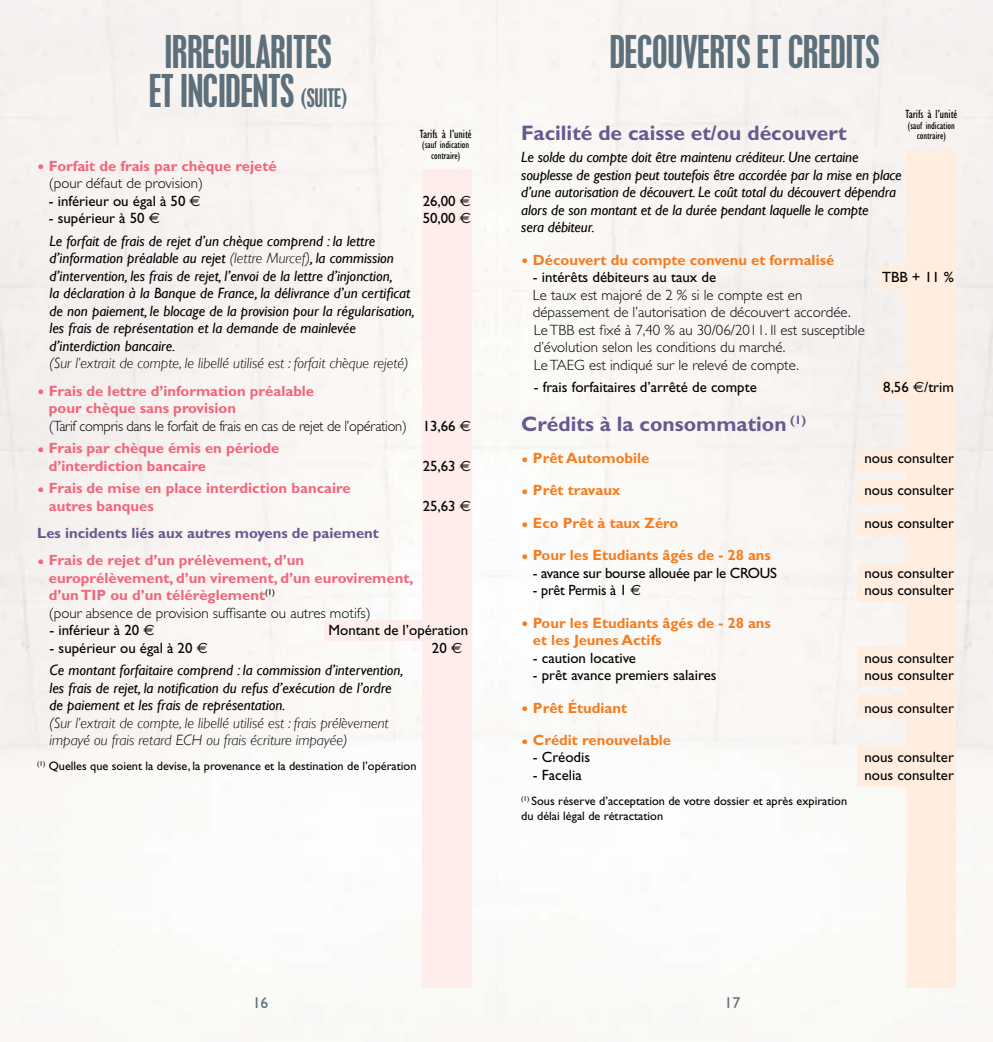
<style>
.page{position:relative;width:993px;height:1042px;background:#fff}
.page>*{position:absolute;margin:0;border:0;box-sizing:border-box;transform-origin:0 0}
.t1{font:condensed 40.25px/38.5px "Placard MT Std";letter-spacing:-.01em;color:#5d6f7a;text-align:center}
.t2{font:700 21px "Gill Sans";color:#6a588f}
.t3{font:15.75px "Gill Sans";color:#5d6f7a}
.t4{font:italic 14.88px/17.5px "Gill Sans";color:#000}
.t5{font:14.88px "Gill Sans";color:#000}
.t6{font:700 14.88px/17.5px "Gill Sans";color:#f1677c}
.t7{font:300 14.88px/17.5px "Gill Sans";color:#000}
.t8{font:700 14.88px/17.5px "Gill Sans";color:#f57d20}
.t9{font:italic 300 14.88px/17.5px "Gill Sans";color:#000}
.t10{font:300 14.88px/17.5px "Gill Sans";letter-spacing:-.02em;color:#000}
.t11{font:700 14.88px "Gill Sans";color:#6a588f}
.t12{font:14.88px "Gill Sans";letter-spacing:-.02em;color:#000}
.t13{font:14.88px "Gill Sans";color:#000;scale:.95 1}
.t14{font:12.25px/14.9px "Gill Sans";color:#000}
.t15{font:condensed 12.25px "Gill Sans";color:#000}
.t16{font:condensed 10.5px/10.5px "Gill Sans";color:#000;text-align:center}
.s1{font-size:22.75px}
.s2{font-weight:800}
.s3{font-family:"Euro Sans"}
.s4{font-weight:300;color:#000}
.s5{font-weight:300}
.s6{font-weight:800;color:#f1677c}
.s7{font-weight:700;color:#f1677c}
.s8{font-weight:400}
.s9{font-family:"Euro Sans";font-weight:400}
</style>
<div class="page">
<div style="left:422px;top:169px;width:49px;height:818px;background:#feedeb"></div>
<div style="left:324px;top:620px;width:115px;height:21px;background:#feedeb"></div>
<div style="left:857px;top:449px;width:65px;height:22px;background:#ffeee0"></div>
<div style="left:857px;top:480px;width:65px;height:22px;background:#ffeee0"></div>
<div style="left:857px;top:513px;width:65px;height:23px;background:#ffeee0"></div>
<div style="left:857px;top:646px;width:65px;height:40px;background:#ffeee0"></div>
<div style="left:857px;top:695px;width:65px;height:22px;background:#ffeee0"></div>
<div style="left:857px;top:746px;width:65px;height:41px;background:#ffeee0"></div>
<div style="left:857px;top:564px;width:65px;height:38px;background:#ffeee0"></div>
<div style="left:877px;top:266px;width:45px;height:23px;background:#ffeee0"></div>
<div style="left:877px;top:376px;width:45px;height:23px;background:#ffeee0"></div>
<div style="left:905px;top:149px;width:50px;height:838px;background:#ffeee0"></div>
<h1 class="t1" style="left:149px;top:33px;width:200px">IRREGULARITES<br>ET INCIDENTS <span class="s1">(SUITE)</span></h1>
<h1 class="t1" style="left:609px;top:33px;width:271px">DECOUVERTS ET CREDITS</h1>
<p class="t15" style="left:905px;top:107px;width:53px">Tarifs à l’unité</p>
<p class="t16" style="left:907px;top:120px;width:48px">(sauf indication</p>
<h2 class="t2" style="left:521px;top:120px;width:327px">Facilité de caisse et/ou découvert</h2>
<p class="t16" style="left:916px;top:131px;width:30px">contraire)</p>
<p class="t4" style="left:521px;top:148px;width:382px">Le solde du compte doit être maintenu créditeur. Une certaine souplesse de gestion peut toutefois être accordée par la mise en place d’une autorisation de découvert. Le coût total du découvert dépendra alors de son montant et de la durée pendant laquelle le compte<br>sera débiteur.</p>
<p class="t8" style="left:521px;top:251px;width:314px"><span class="s2">•</span> Découvert du compte convenu et formalisé</p>
<p class="t5" style="left:532px;top:269px;width:185px">- intérêts débiteurs au taux de</p>
<p class="t5" style="left:881px;top:269px;width:73px">TBB + 11 %</p>
<p class="t7" style="left:532px;top:286px;width:333px">Le taux est majoré de 2 % si le compte est en dépassement de l’autorisation de découvert accordée.<br>Le TBB est fixé à 7,40 % au 30/06/2011. Il est susceptible d’évolution selon les conditions du marché.<br>Le TAEG est indiqué sur le relevé de compte.</p>
<p class="t5" style="left:533px;top:378px;width:224px">- frais forfaitaires d’arrêté de compte</p>
<p class="t5" style="left:883px;top:378px;width:72px">8,56 <span class="s3">E</span>/trim</p>
<h2 class="t2" style="left:521px;top:411px;width:286px">Crédits à la consommation <sup>(1)</sup></h2>
<p class="t8" style="left:521px;top:449px;width:130px"><span class="s2">•</span> Prêt Automobile</p>
<p class="t5" style="left:864px;top:449px;width:91px">nous consulter</p>
<p class="t8" style="left:521px;top:482px;width:100px"><span class="s2">•</span> Prêt travaux</p>
<p class="t5" style="left:864px;top:482px;width:91px">nous consulter</p>
<p class="t8" style="left:521px;top:514px;width:158px"><span class="s2">•</span> Eco Prêt à taux Zéro</p>
<p class="t5" style="left:864px;top:514px;width:91px">nous consulter</p>
<p class="t8" style="left:521px;top:546px;width:251px"><span class="s2">•</span> Pour les Etudiants âgés de - 28 ans</p>
<p class="t12" style="left:532px;top:564px;width:245px">- avance sur bourse allouée par le CROUS</p>
<p class="t5" style="left:864px;top:564px;width:91px">nous consulter</p>
<p class="t13" style="left:532px;top:582px;width:115px">- prêt Permis à 1 <span class="s3">€</span></p>
<p class="t5" style="left:864px;top:582px;width:91px">nous consulter</p>
<p class="t8" style="left:532px;top:614px;width:239px;text-indent:-12px"><span class="s2">•</span> Pour les Etudiants âgés de - 28 ans et les Jeunes Actifs</p>
<p class="t5" style="left:532px;top:649px;width:105px">- caution locative</p>
<p class="t5" style="left:864px;top:649px;width:91px">nous consulter</p>
<p class="t5" style="left:532px;top:666px;width:185px">- prêt avance premiers salaires</p>
<p class="t5" style="left:864px;top:666px;width:91px">nous consulter</p>
<p class="t8" style="left:521px;top:699px;width:107px"><span class="s2">•</span> Prêt Étudiant</p>
<p class="t5" style="left:864px;top:699px;width:91px">nous consulter</p>
<p class="t8" style="left:521px;top:731px;width:151px"><span class="s2">•</span> Crédit renouvelable</p>
<p class="t5" style="left:532px;top:749px;width:59px">- Créodis</p>
<p class="t5" style="left:864px;top:749px;width:91px">nous consulter</p>
<p class="t5" style="left:532px;top:766px;width:50px">- Facelia</p>
<p class="t5" style="left:864px;top:766px;width:91px">nous consulter</p>
<p class="t14" style="left:521px;top:793px;width:327px"><sup>(1)</sup> Sous réserve d’acceptation de votre dossier et après expiration du délai légal de rétractation</p>
<p class="t15" style="left:419px;top:127px;width:53px">Tarifs à l’unité</p>
<p class="t16" style="left:422px;top:140px;width:48px">(sauf indication contraire)</p>
<p class="t6" style="left:49px;top:157px;width:229px;text-indent:-12px"><span class="s2">•</span> Forfait de frais par chèque rejeté <span class="s4">(pour défaut de provision)</span></p>
<p class="t5" style="left:49px;top:192px;width:153px">- inférieur ou égal à 50 <span class="s3">E</span></p>
<p class="t5" style="left:422px;top:192px;width:50px">26,00 <span class="s3">E</span></p>
<p class="t5" style="left:49px;top:210px;width:113px">- supérieur à 50 <span class="s3">E</span></p>
<p class="t5" style="left:422px;top:210px;width:50px">50,00 <span class="s3">E</span></p>
<p class="t4" style="left:50px;top:232px;width:366px">Le forfait de frais de rejet d’un chèque comprend : la lettre d’information préalable au rejet <span class="s5">(lettre Murcef)</span>, la commission d’intervention, les frais de rejet, l’envoi de la lettre d’injonction,<br>la déclaration à la Banque de France, la délivrance d’un certificat de non paiement, le blocage de la provision pour la régularisation, les frais de représentation et la demande de mainlevée d’interdiction bancaire.</p>
<p class="t9" style="left:50px;top:354px;width:360px">(Sur l’extrait de compte, le libellé utilisé est : forfait chèque rejeté)</p>
<p class="t10" style="left:49px;top:382px;width:423px;text-indent:-12px"><span class="s6">•</span> <span class="s7">Frais de lettre d’information préalable<br>pour chèque sans provision<br></span>(Tarif compris dans le forfait de frais en cas de rejet de l’opération) <span class="s8">13,66</span> <span class="s9">E</span></p>
<p class="t6" style="left:49px;top:439px;width:232px;text-indent:-12px"><span class="s2">•</span> Frais par chèque émis en période d’interdiction bancaire</p>
<p class="t5" style="left:422px;top:457px;width:50px">25,63 <span class="s3">E</span></p>
<p class="t6" style="left:49px;top:479px;width:303px;text-indent:-12px"><span class="s2">•</span> Frais de mise en place interdiction bancaire autres banques</p>
<p class="t5" style="left:422px;top:497px;width:50px">25,63 <span class="s3">E</span></p>
<p class="t11" style="left:37px;top:524px;width:343px">Les incidents liés aux autres moyens de paiement</p>
<p class="t6" style="left:49px;top:551px;width:366px;text-indent:-12px"><span class="s2">•</span> Frais de rejet d’un prélèvement, d’un europrélèvement, d’un virement, d’un eurovirement, d’un TIP ou d’un télérèglement<sup>(1)<br></sup><span class="s4">(pour absence de provision suffisante ou autres motifs)</span></p>
<p class="t5" style="left:50px;top:622px;width:106px">- inférieur à 20 <span class="s3">E</span></p>
<p class="t5" style="left:328px;top:622px;width:141px">Montant de l’opération</p>
<p class="t5" style="left:50px;top:639px;width:160px">- supérieur ou égal à 20 <span class="s3">E</span></p>
<p class="t5" style="left:432px;top:639px;width:32px">20 <span class="s3">E</span></p>
<p class="t4" style="left:50px;top:661px;width:355px">Ce montant forfaitaire comprend : la commission d’intervention, les frais de rejet, la notification du refus d’exécution de l’ordre de paiement et les frais de représentation.</p>
<p class="t9" style="left:50px;top:714px;width:340px">(Sur l’extrait de compte, le libellé utilisé est : frais prélèvement impayé ou frais retard ECH ou frais écriture impayée)</p>
<p class="t14" style="left:37px;top:759px;width:380px"><sup>(1)</sup> Quelles que soient la devise, la provenance et la destination de l’opération</p>
<p class="t3" style="left:253px;top:993px;width:17px">16</p>
<p class="t3" style="left:724px;top:993px;width:17px">17</p>
</div>
